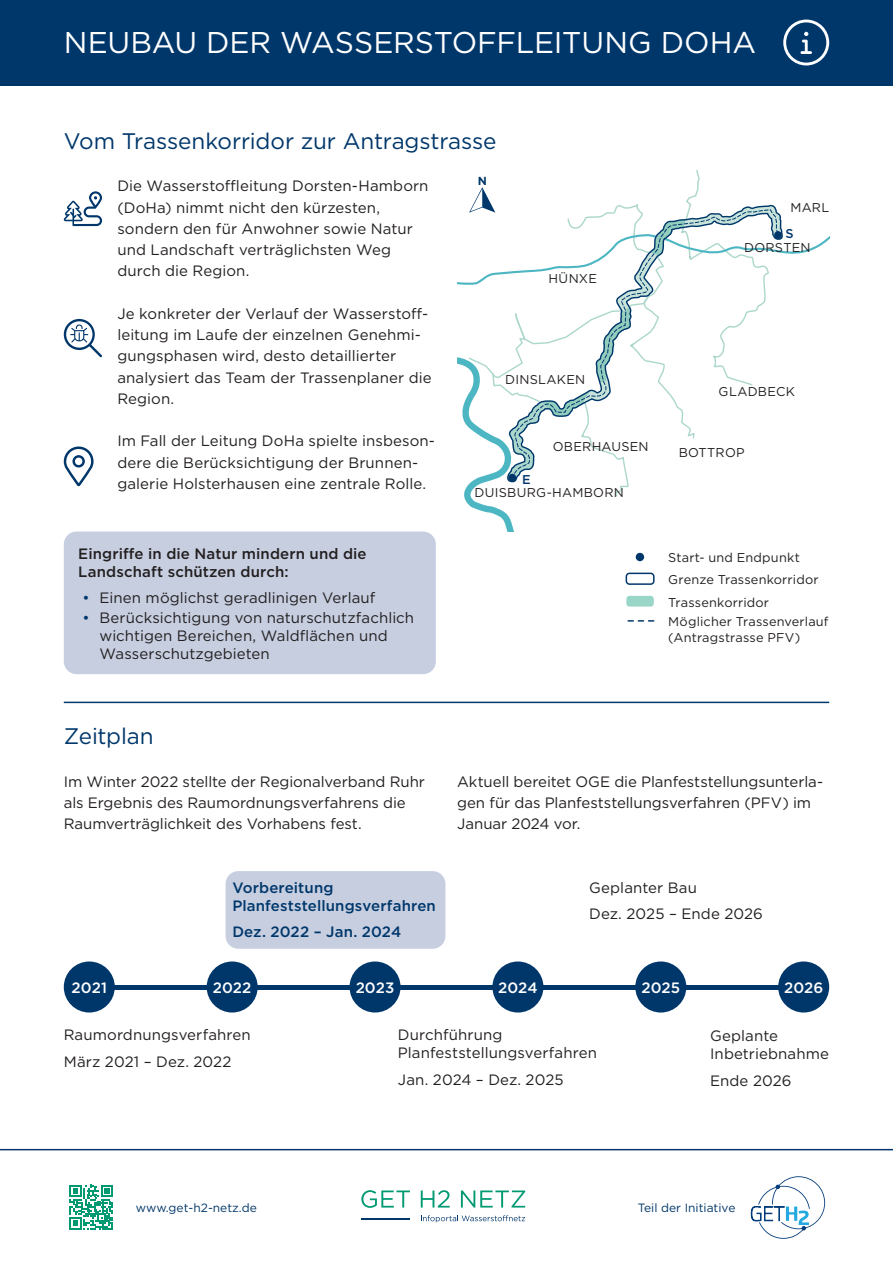
<style>
.page{position:relative;width:893px;height:1263px;background:#fff}
.page>*{position:absolute;margin:0;border:0;box-sizing:border-box;transform-origin:0 0}
.t1{font:30px "Gotham";letter-spacing:-.005em;color:#fff}
.t2{font:22.5px "Gotham";letter-spacing:-.005em;color:#00376b}
.t3{font:15px/21.3px "Gotham";letter-spacing:.005em;color:#231f20}
.t4{font:500 15px/18px "Gotham";letter-spacing:.01em;color:#231f20}
.t5{font:500 15px/18px "Gotham";letter-spacing:.01em;color:#00376b}
.t6{font:500 15px "Gotham";letter-spacing:.005em;color:#fff}
.t7{font:12.75px/21.8px "Gotham";letter-spacing:.015em;color:#231f20}
.t8{font:500 12.75px "Gotham";color:#00376b}
.t9{font:12px "Gotham";color:#00376b}
.t10{font:700 11.55px "Gotham";color:#00376b}
.s1{color:#00376b}
</style>
<div class="page">
<hr style="left:0;top:1149px;width:893px;height:1px;background:#00376b">
<svg style="left:751px;top:1176px;width:74px;height:63px"></svg>
<svg style="left:69px;top:1184px;width:44px;height:45px"></svg>
<svg style="left:361px;top:1190px;width:49px;height:18px"></svg>
<svg style="left:421px;top:1190px;width:29px;height:17px"></svg>
<svg style="left:461px;top:1190px;width:64px;height:17px"></svg>
<hr style="left:361px;top:1218px;width:49px;height:1px;background:#00376b">
<svg style="left:421px;top:1215px;width:104px;height:7px"></svg>
<div style="left:0;top:0;width:893px;height:85px;background:#00376b"></div>
<div style="left:64px;top:531px;width:372px;height:143px;background:#c6cee0;border-radius:13px"></div>
<div style="left:636px;top:553px;width:8px;height:8px;background:#00376b;border-radius:50%"></div>
<div style="left:626px;top:573px;width:29px;height:12px;border:2px solid #00376b;border-radius:3px"></div>
<div style="left:626px;top:596px;width:28px;height:11px;background:#9ad6c7;border-radius:3px"></div>
<svg style="left:783px;top:20px;width:46px;height:45px"></svg>
<hr style="left:81px;top:985px;width:746px;height:4px;background:#00376b">
<div style="left:207px;top:961px;width:51px;height:51px;background:#00376b;border-radius:50%"></div>
<div style="left:64px;top:961px;width:51px;height:51px;background:#00376b;border-radius:50%"></div>
<div style="left:350px;top:961px;width:51px;height:51px;background:#00376b;border-radius:50%"></div>
<div style="left:492px;top:961px;width:51px;height:51px;background:#00376b;border-radius:50%"></div>
<div style="left:635px;top:961px;width:51px;height:51px;background:#00376b;border-radius:50%"></div>
<div style="left:778px;top:961px;width:51px;height:51px;background:#00376b;border-radius:50%"></div>
<div style="left:226px;top:871px;width:219px;height:78px;background:#c6cee0;border-radius:13px"></div>
<hr style="left:64px;top:702px;width:765px;height:1px;background:#00376b">
<svg style="left:64px;top:446px;width:30px;height:40px"></svg>
<svg style="left:64px;top:191px;width:38px;height:35px"></svg>
<svg style="left:64px;top:319px;width:38px;height:38px"></svg>
<svg style="left:628px;top:620px;width:26px;height:2px"></svg>
<svg style="left:457px;top:170px;width:372px;height:361px"></svg>
<h1 class="t1" style="left:64px;top:23px;width:694px">NEUBAU DER WASSERSTOFFLEITUNG DOHA</h1>
<h2 class="t2" style="left:64px;top:126px;width:434px">Vom Trassenkorridor zur Antragstrasse</h2>
<p class="t3" style="left:117px;top:175px;width:313px">Die Wasserstoffleitung Dorsten-Hamborn (DoHa) nimmt nicht den kürzesten, sondern den für Anwohner sowie Natur und Landschaft verträglichsten Weg durch die Region.</p>
<p class="t3" style="left:117px;top:303px;width:316px">Je konkreter der Verlauf der Wasserstoff&shy;leitung im Laufe der einzelnen Genehmi&shy;gungsphasen wird, desto detaillierter analysiert das Team der Trassenplaner die Region.</p>
<p class="t3" style="left:117px;top:430px;width:319px">Im Fall der Leitung DoHa spielte insbeson&shy;dere die Berücksichtigung der Brunnen&shy;galerie Holsterhausen eine zentrale Rolle.</p>
<p class="t4" style="left:78px;top:544px;width:290px">Eingriffe in die Natur mindern und die<br>Landschaft schützen durch:</p>
<p class="t3" style="left:82px;top:587px;width:294px"><span class="s1">•</span> Einen möglichst geradlinigen Verlauf</p>
<p class="t3" style="left:99px;top:609px;width:316px;line-height:18px;text-indent:-17px"><span class="s1">•</span> Berücksichtigung von naturschutzfachlich wichtigen Bereichen, Waldflächen und<br>Wasserschutzgebieten</p>
<p class="t10" style="left:478px;top:173px;width:11px">N</p>
<p class="t7" style="left:548px;top:268px;width:50px">HÜNXE</p>
<p class="t7" style="left:505px;top:368px;width:81px">DINSLAKEN</p>
<p class="t8" style="left:522px;top:471px;width:10px">E</p>
<p class="t7" style="left:553px;top:435px;width:97px">OBERHAUSEN</p>
<p class="t7" style="left:475px;top:481px;width:151px">DUISBURG-HAMBORN</p>
<p class="t7" style="left:790px;top:196px;width:40px">MARL</p>
<p class="t8" style="left:786px;top:225px;width:10px">S</p>
<p class="t7" style="left:744px;top:236px;width:68px">DORSTEN</p>
<p class="t7" style="left:719px;top:381px;width:78px">GLADBECK</p>
<p class="t7" style="left:679px;top:441px;width:67px">BOTTROP</p>
<p class="t7" style="left:668px;top:546px;width:152px">Start- und Endpunkt<br>Grenze Trassenkorridor</p>
<p class="t7" style="left:668px;top:593px;width:162px;line-height:18.9px">Trassenkorridor<br>Möglicher Trassenverlauf</p>
<p class="t7" style="left:668px;top:627px;width:134px">(Antragstrasse PFV)</p>
<h2 class="t2" style="left:64px;top:722px;width:92px">Zeitplan</h2>
<p class="t3" style="left:64px;top:770px;width:363px">Im Winter 2022 stellte der Regionalverband Ruhr als Ergebnis des Raumordnungsverfahrens die<br>Raumverträglichkeit des Vorhabens fest.</p>
<p class="t3" style="left:457px;top:770px;width:368px">Aktuell bereitet OGE die Planfeststellungsunterla&shy;gen für das Planfeststellungsverfahren (PFV) im<br>Januar 2024 vor.</p>
<p class="t5" style="left:232px;top:878px;width:205px">Vorbereitung<br>Planfeststellungsverfahren</p>
<p class="t5" style="left:232px;top:922px;width:170px">Dez. 2022 – Jan. 2024</p>
<p class="t3" style="left:589px;top:874px;width:175px;line-height:26.5px">Geplanter Bau<br>Dez. 2025 – Ende 2026</p>
<p class="t6" style="left:72px;top:978px;width:37px">2021</p>
<p class="t6" style="left:213px;top:978px;width:40px">2022</p>
<p class="t6" style="left:356px;top:978px;width:40px">2023</p>
<p class="t6" style="left:498px;top:978px;width:41px">2024</p>
<p class="t6" style="left:641px;top:978px;width:40px">2025</p>
<p class="t6" style="left:784px;top:978px;width:41px">2026</p>
<p class="t3" style="left:64px;top:1021px;width:189px;line-height:26.5px">Raumordnungsverfahren<br>März 2021 – Dez. 2022</p>
<p class="t3" style="left:398px;top:1026px;width:201px;line-height:18px">Durchführung<br>Planfeststellungsverfahren</p>
<p class="t3" style="left:398px;top:1069px;width:167px">Jan. 2024 – Dez. 2025</p>
<p class="t3" style="left:710px;top:1027px;width:120px;line-height:18px">Geplante<br>Inbetriebnahme</p>
<p class="t3" style="left:710px;top:1069px;width:83px">Ende 2026</p>
<p class="t9" style="left:136px;top:1200px;width:122px">www.get-h2-netz.de</p>
<p class="t9" style="left:638px;top:1200px;width:99px">Teil der Initiative</p>
</div>
